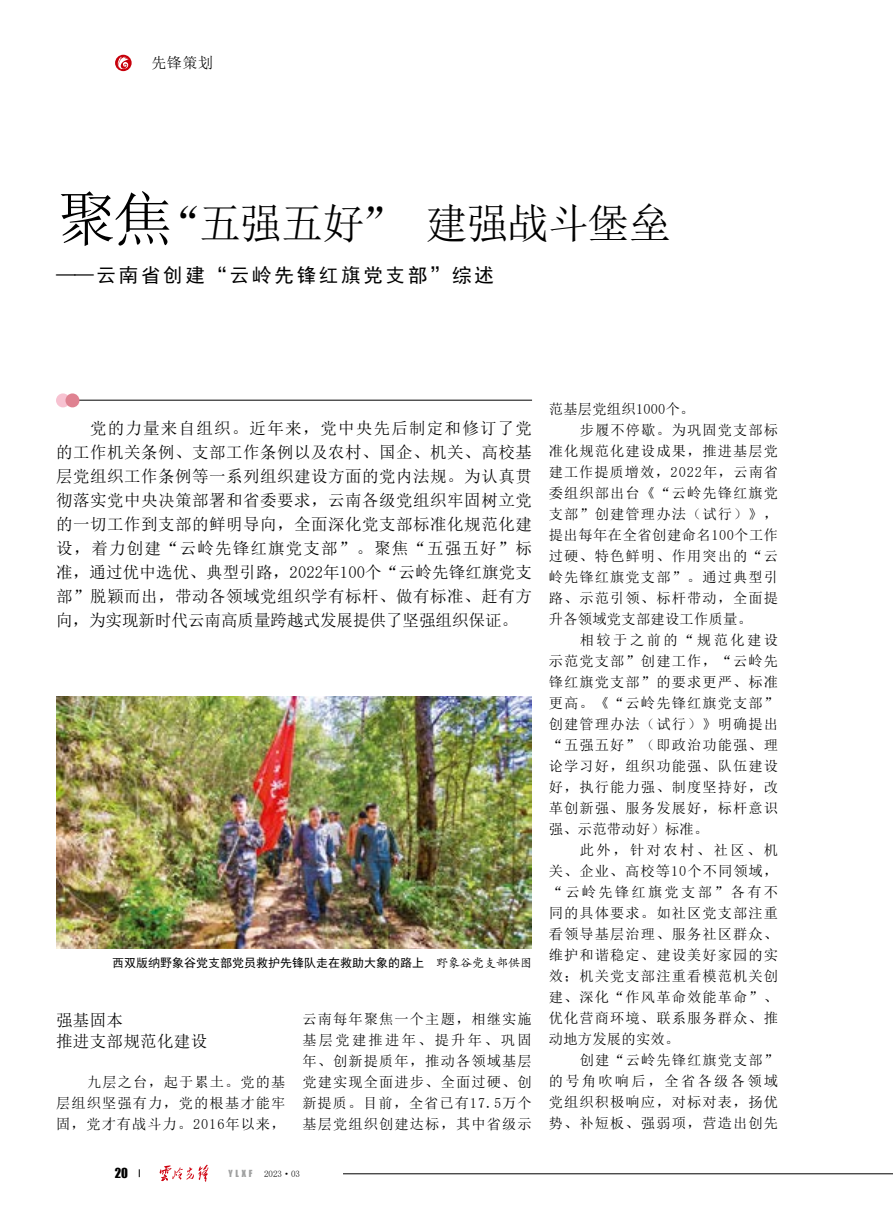
<style>
.page{position:relative;width:893px;height:1212px;background:#fff}
.page>*{position:absolute;margin:0;border:0;box-sizing:border-box;transform-origin:0 0}
.t1{font:42px "Sim Sun";letter-spacing:-.025em;color:#000}
.t2{font:19.5px "Sim Hei";letter-spacing:.14em;color:#000}
.t3{font:16.5px/24px "Sim Sun";letter-spacing:.02em;color:#000}
.t4{font:15px "Sim Sun";color:#000}
.t5{font:14.25px/21px "Sim Sun";letter-spacing:.08em;color:#000;text-align:justify}
.t6{font:14.25px "Sim Sun";letter-spacing:.02em;color:#000}
.t7{font:14.25px "Sim Sun";letter-spacing:.16em;color:#000}
.t8{font:14.25px "Sim Sun";letter-spacing:.035em;color:#000}
.t9{font:14.25px "Sim Sun";letter-spacing:.175em;color:#000}
.t10{font:12.75px "Impact";color:#000}
.t11{font:12px "Sim Hei";color:#000}
.t12{font:9px "Sim Sun";color:#000}
.t13{font:9px "Impact";color:#9fa0a0}
.s1{font-size:60px}
.s2{font-family:"FZKTK GBK1 0"}
</style>
<div class="page">
<svg style="left:159px;top:1164px;width:49px;height:18px"></svg>
<svg style="left:115px;top:55px;width:17px;height:16px"></svg>
<svg style="left:116px;top:57px;width:13px;height:14px"></svg>
<hr style="left:343px;top:1173px;width:550px;height:1px;background:#000">
<img style="left:56px;top:697px;width:476px;height:251px">
<hr style="left:61px;top:400px;width:471px;height:1px;background:#000">
<div style="left:56px;top:393px;width:14px;height:14px;background:#f7c2d1;border-radius:50%"></div>
<div style="left:65px;top:393px;width:14px;height:14px;background:#df8291;border-radius:50%"></div>
<p class="t4" style="left:151px;top:55px;width:63px">先锋策划</p>
<h1 class="t1" style="left:56px;top:202px;width:617px"><span class="s1">聚焦</span>“五强五好” 建强战斗堡垒</h1>
<h2 class="t2" style="left:56px;top:265px;width:439px">——云南省创建“云岭先锋红旗党支部”综述</h2>
<p class="t3" style="left:56px;top:416px;width:478px;text-align:justify;text-indent:34px">党的力量来自组织。近年来，党中央先后制定和修订了党的工作机关条例、支部工作条例以及农村、国企、机关、高校基层党组织工作条例等一系列组织建设方面的党内法规。为认真贯彻落实党中央决策部署和省委要求，云南各级党组织牢固树立党的一切工作到支部的鲜明导向，全面深化党支部标准化规范化建设，着力创建“云岭先锋红旗党支部”。聚焦“五强五好”标准，通过优中选优、典型引路，2022年100个“云岭先锋红旗党支部”脱颖而出，带动各领域党组织学有标杆、做有标准、赶有方向，为实现新时代云南高质量跨越式发展提供了坚强组织保证。</p>
<p class="t11" style="left:112px;top:956px;width:422px">西双版纳野象谷党支部党员救护先锋队走在救助大象的路上 <span class="s2">野象谷党支部供图</span></p>
<p class="t3" style="left:56px;top:1010px;width:153px;line-height:21px">强基固本<br>推进支部规范化建设</p>
<p class="t5" style="left:56px;top:1071px;width:231px;text-indent:31px">九层之台，起于累土。党的基层组织坚强有力，党的根基才能牢固，党才有战斗力。2016年以来，</p>
<p class="t5" style="left:302px;top:1008px;width:231px">云南每年聚焦一个主题，相继实施基层党建推进年、提升年、巩固年、创新提质年，推动各领域基层党建实现全面进步、全面过硬、创新提质。目前，全省已有17.5万个基层党组织创建达标，其中省级示</p>
<p class="t10" style="left:115px;top:1163px;width:15px">20</p>
<p class="t13" style="left:228px;top:1167px;width:25px">YLXF</p>
<p class="t12" style="left:264px;top:1169px;width:37px">2023·03</p>
<p class="t6" style="left:549px;top:402px;width:147px">范基层党组织1000个。</p>
<p class="t5" style="left:580px;top:419px;width:200px">步履不停歇。为巩固党支部标</p>
<p class="t5" style="left:549px;top:440px;width:231px">准化规范化建设成果，推进基层党</p>
<p class="t5" style="left:549px;top:461px;width:231px">建工作提质增效，2022年，云南省</p>
<p class="t5" style="left:549px;top:482px;width:231px">委组织部出台《“云岭先锋红旗党</p>
<p class="t5" style="left:549px;top:503px;width:231px">支部”创建管理办法（试行）》，</p>
<p class="t8" style="left:549px;top:528px;width:231px">提出每年在全省创建命名100个工作</p>
<p class="t5" style="left:549px;top:545px;width:231px">过硬、特色鲜明、作用突出的“云</p>
<p class="t5" style="left:549px;top:566px;width:231px">岭先锋红旗党支部”。通过典型引</p>
<p class="t5" style="left:549px;top:587px;width:231px">路、示范引领、标杆带动，全面提</p>
<p class="t6" style="left:549px;top:612px;width:205px">升各领域党支部建设工作质量。</p>
<p class="t9" style="left:580px;top:633px;width:200px">相较于之前的“规范化建设</p>
<p class="t5" style="left:549px;top:650px;width:231px">示范党支部”创建工作，“云岭先</p>
<p class="t5" style="left:549px;top:671px;width:231px">锋红旗党支部”的要求更严、标准</p>
<p class="t5" style="left:549px;top:692px;width:231px">更高。《“云岭先锋红旗党支部”</p>
<p class="t5" style="left:549px;top:713px;width:231px">创建管理办法（试行）》明确提出</p>
<p class="t5" style="left:549px;top:734px;width:231px">“五强五好”（即政治功能强、理</p>
<p class="t5" style="left:549px;top:755px;width:231px">论学习好，组织功能强、队伍建设</p>
<p class="t5" style="left:549px;top:776px;width:231px">好，执行能力强、制度坚持好，改</p>
<p class="t5" style="left:549px;top:797px;width:231px">革创新强、服务发展好，标杆意识</p>
<p class="t5" style="left:549px;top:818px;width:161px">强、示范带动好）标准。</p>
<p class="t5" style="left:580px;top:839px;width:200px">此外，针对农村、社区、机</p>
<p class="t5" style="left:549px;top:860px;width:231px">关、企业、高校等10个不同领域，</p>
<p class="t7" style="left:549px;top:885px;width:231px">“云岭先锋红旗党支部”各有不</p>
<p class="t5" style="left:549px;top:902px;width:231px">同的具体要求。如社区党支部注重</p>
<p class="t5" style="left:549px;top:923px;width:231px">看领导基层治理、服务社区群众、</p>
<p class="t5" style="left:549px;top:944px;width:231px">维护和谐稳定、建设美好家园的实</p>
<p class="t5" style="left:549px;top:965px;width:231px">效；机关党支部注重看模范机关创</p>
<p class="t5" style="left:549px;top:986px;width:231px">建、深化“作风革命效能革命”、</p>
<p class="t5" style="left:549px;top:1007px;width:231px">优化营商环境、联系服务群众、推</p>
<p class="t6" style="left:549px;top:1032px;width:132px">动地方发展的实效。</p>
<p class="t5" style="left:580px;top:1049px;width:200px">创建“云岭先锋红旗党支部”</p>
<p class="t7" style="left:549px;top:1074px;width:231px">的号角吹响后，全省各级各领域</p>
<p class="t5" style="left:549px;top:1091px;width:231px">党组织积极响应，对标对表，扬优</p>
<p class="t5" style="left:549px;top:1112px;width:231px">势、补短板、强弱项，营造出创先</p>
</div>
